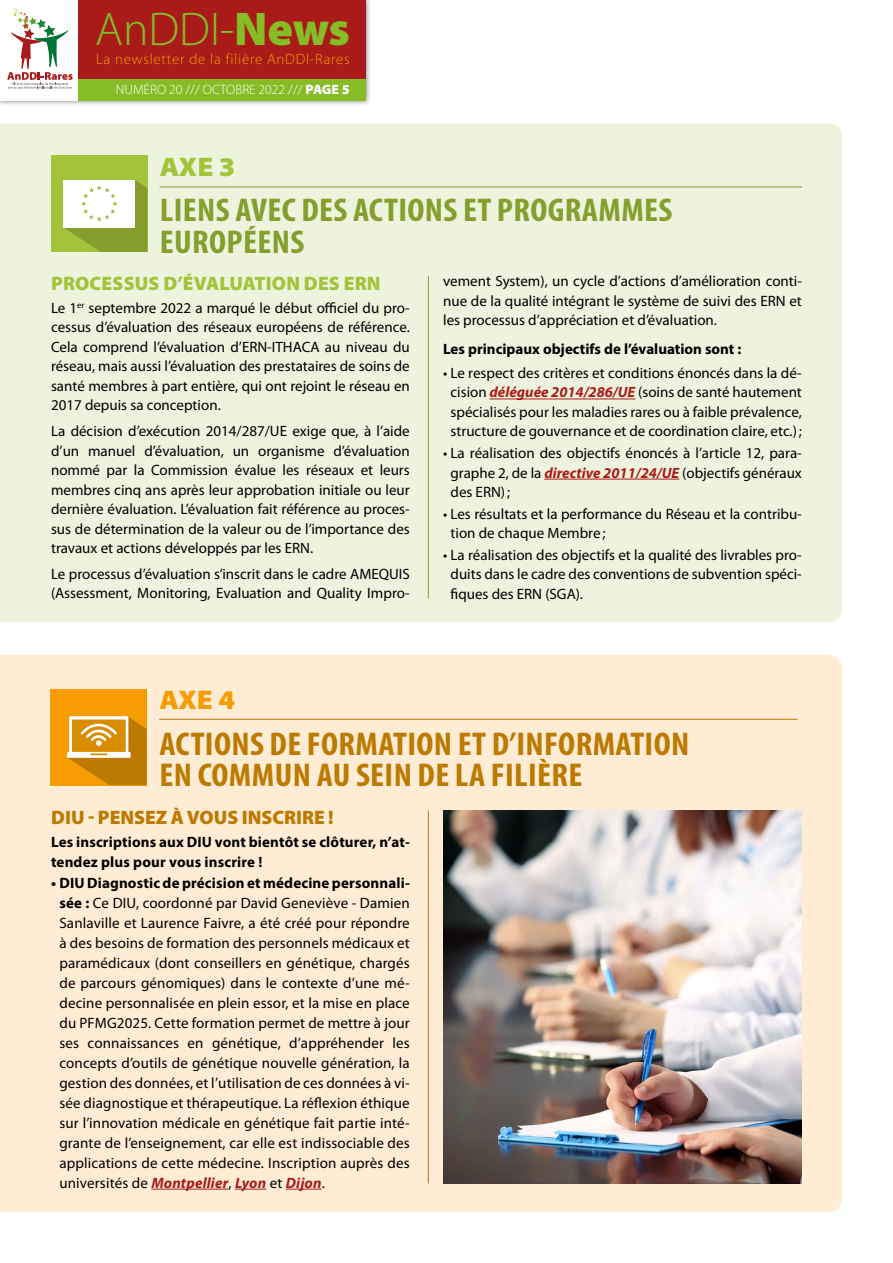
<style>
.page{position:relative;width:893px;height:1263px;background:#fff}
.page>*{position:absolute;margin:0;border:0;box-sizing:border-box;transform-origin:0 0}
.t1{font:300 47.55px "Myriad Pro";color:#86bc25}
.t2{font:700 condensed 33px/31.5px "Myriad Pro";letter-spacing:.01em;color:#bc7a00;scale:1.07 1}
.t3{font:700 condensed 33px/31.5px "Myriad Pro";letter-spacing:.01em;color:#879d2c;scale:1.07 1}
.t4{font:900 27px "Myriad Pro";color:#a1c43a;scale:1.07 1}
.t5{font:900 27px "Myriad Pro";color:#f59c00;scale:1.07 1}
.t6{font:900 19.5px "Myriad Pro";letter-spacing:.01em;color:#a1c43a}
.t7{font:900 19.5px "Myriad Pro";color:#bc7a00}
.t8{font:15px/19.5px "Myriad Pro";color:#000;text-align:justify}
.t9{font:700 15px/20px "Myriad Pro";letter-spacing:.01em;color:#000}
.t10{font:300 15px "Myriad Pro";letter-spacing:.05em;color:#f59c00}
.t11{font:300 13.65px "Myriad Pro";color:#fff}
.s1{font-weight:900}
.s2{font-weight:700;font-style:italic;color:#a91b18}
.s3{font-weight:700}
</style>
<div class="page">
<div style="left:0;top:123px;width:842px;height:499px;background:#eef3de"></div>
<div style="left:0;top:655px;width:842px;height:557px;background:#ffecd4"></div>
<div style="left:0;top:0;width:371px;height:107px;background:#000;opacity:.5"></div>
<div style="left:0;top:0;width:366px;height:101px;background:#fff"></div>
<div style="left:78px;top:74px;width:288px;height:27px;background:#86bc25"></div>
<div style="left:78px;top:0;width:288px;height:78px;background:#a91b18"></div>
<svg style="left:7px;top:8px;width:66px;height:81px"></svg>
<hr style="left:151px;top:1189px;width:77px;height:1px;background:#a91b18">
<hr style="left:235px;top:1189px;width:31px;height:1px;background:#a91b18">
<hr style="left:286px;top:1189px;width:36px;height:1px;background:#a91b18">
<hr style="left:490px;top:399px;width:145px;height:1px;background:#a91b18">
<hr style="left:544px;top:479px;width:135px;height:1px;background:#a91b18">
<hr style="left:428px;top:276px;width:1px;height:322px;background:#879d2c">
<hr style="left:428px;top:811px;width:1px;height:372px;background:#bc7a00">
<hr style="left:160px;top:187px;width:642px;height:1px;background:#879d2c">
<div style="left:51px;top:155px;width:96px;height:97px;background:#a1c43a"></div>
<svg style="left:64px;top:180px;width:83px;height:72px;background:#cbd6a1"></svg>
<hr style="left:159px;top:719px;width:639px;height:1px;background:#bc7a00">
<div style="left:51px;top:689px;width:96px;height:96px;background:#f59c00"></div>
<svg style="left:67px;top:716px;width:80px;height:69px;background:#d89b2c"></svg>
<img style="left:443px;top:811px;width:359px;height:372px">
<h1 class="t1" style="left:95px;top:3px;width:256px">AnDDI-<span class="s1">News</span></h1>
<p class="t10" style="left:96px;top:51px;width:255px">La newsletter de la filière AnDDI-Rares</p>
<p class="t11" style="left:116px;top:82px;width:235px">NUMÉRO 20 /// OCTOBRE 2022 /// <span class="s1">PAGE 5</span></p>
<h3 class="t4" style="left:160px;top:151px;width:72px">AXE 3</h3>
<h2 class="t3" style="left:160px;top:194px;width:480px">LIENS AVEC DES ACTIONS ET PROGRAMMES<br>EUROPÉENS</h2>
<h3 class="t6" style="left:51px;top:273px;width:331px">PROCESSUS D’ÉVALUATION DES ERN</h3>
<p class="t8" style="left:51px;top:298px;width:360px">Le 1<sup>er</sup> septembre 2022 a marqué le début officiel du pro&shy;cessus d’évaluation des réseaux européens de référence.<br>Cela comprend l’évaluation d’ERN-ITHACA au niveau du réseau, mais aussi l’évaluation des prestataires de soins de santé membres à part entière, qui ont rejoint le réseau en 2017 depuis sa conception.</p>
<p class="t8" style="left:51px;top:422px;width:360px">La décision d’exécution 2014/287/UE exige que, à l’aide d’un manuel d’évaluation, un organisme d’évaluation nommé par la Commission évalue les réseaux et leurs membres cinq ans après leur approbation initiale ou leur dernière évaluation. L’évaluation fait référence au proces&shy;sus de détermination de la valeur ou de l’importance des travaux et actions développés par les ERN.</p>
<p class="t8" style="left:51px;top:564px;width:360px">Le processus d’évaluation s’inscrit dans le cadre AMEQUIS (Assessment, Monitoring, Evaluation and Quality Impro-</p>
<p class="t8" style="left:443px;top:272px;width:360px">vement System), un cycle d’actions d’amélioration conti&shy;nue de la qualité intégrant le système de suivi des ERN et les processus d’appréciation et d’évaluation.</p>
<p class="t9" style="left:443px;top:339px;width:300px">Les principaux objectifs de l’évaluation sont :</p>
<p class="t8" style="left:443px;top:363px;width:360px;text-align:center">• Le respect des critères et conditions énoncés dans la dé&shy;cision <span class="s2">déléguée 2014/286/UE</span> (soins de santé hautement spécialisés pour les maladies rares ou à faible prévalence, structure de gouvernance et de coordination claire, etc.);</p>
<p class="t8" style="left:451px;top:444px;width:353px;text-indent:-7px">• La réalisation des objectifs énoncés à l’article 12, para&shy;graphe 2, de la <span class="s2">directive 2011/24/UE</span> (objectifs généraux des ERN);</p>
<p class="t8" style="left:451px;top:504px;width:353px;text-indent:-7px">• Les résultats et la performance du Réseau et la contribu&shy;tion de chaque Membre;</p>
<p class="t8" style="left:451px;top:545px;width:353px;text-indent:-7px">• La réalisation des objectifs et la qualité des livrables pro&shy;duits dans le cadre des conventions de subvention spéci&shy;fiques des ERN (SGA).</p>
<h3 class="t5" style="left:159px;top:685px;width:72px">AXE 4</h3>
<h2 class="t2" style="left:159px;top:727px;width:497px">ACTIONS DE FORMATION ET D’INFORMATION<br>EN COMMUN AU SEIN DE LA FILIÈRE</h2>
<h3 class="t7" style="left:51px;top:807px;width:284px">DIU - PENSEZ À VOUS INSCRIRE !</h3>
<p class="t9" style="left:51px;top:832px;width:360px">Les inscriptions aux DIU vont bientôt se clôturer, n’at&shy;tendez plus pour vous inscrire !</p>
<p class="t8" style="left:59px;top:874px;width:352px;line-height:20px;text-indent:-8px"><span class="s3">• DIU Diagnostic de précision et médecine personnali&shy;sée :</span> Ce DIU, coordonné par David Geneviève - Damien Sanlaville et Laurence Faivre, a été créé pour répondre à des besoins de formation des personnels médicaux et paramédicaux (dont conseillers en génétique, chargés de parcours génomiques) dans le contexte d’une mé&shy;decine personnalisée en plein essor, et la mise en place du PFMG2025. Cette formation permet de mettre à jour ses connaissances en génétique, d’appréhender les concepts d’outils de génétique nouvelle génération, la gestion des données, et l’utilisation de ces données à vi&shy;sée diagnostique et thérapeutique. La réflexion éthique sur l’innovation médicale en génétique fait partie inté&shy;grante de l’enseignement, car elle est indissociable des applications de cette médecine. Inscription auprès des universités de <span class="s2">Montpellier</span>, <span class="s2">Lyon</span> et <span class="s2">Dijon</span>.</p>
</div>
